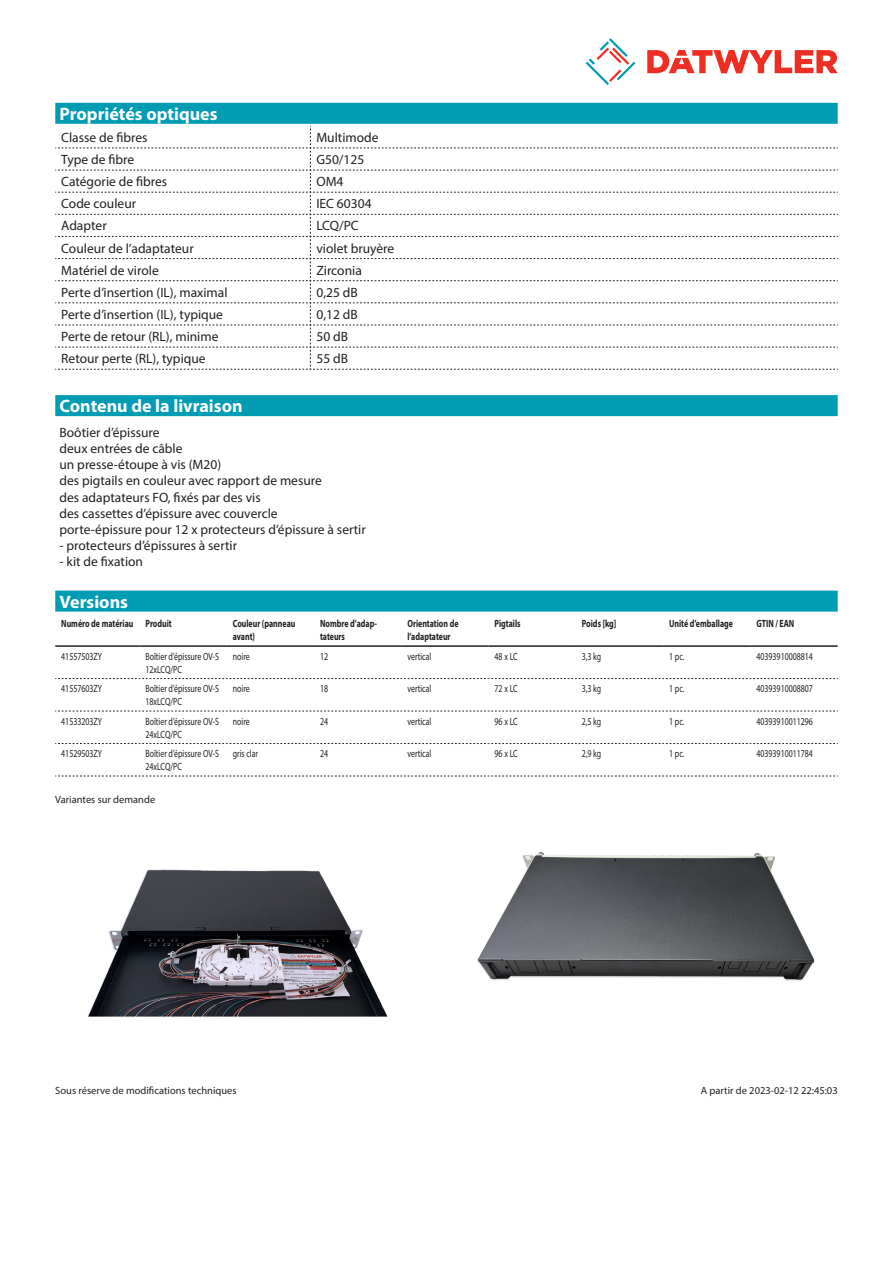
<style>
.page{position:relative;width:893px;height:1263px;background:#fff}
.page>*{position:absolute;margin:0;border:0;box-sizing:border-box;transform-origin:0 0}
.Standard_Head_Proper{font:700 18px "Myriad Pro";color:#fff}
.myriad_light_propert{font:13.5px "Myriad Pro";color:#231f20}
.Standard_text{font:13.5px/16.2px "Myriad Pro";color:#231f20}
.myriadlight{font:10.5px/12.6px "Myriad Pro";color:#231f20;scale:.75 1}
.myriadbold{font:700 10.5px/12.6px "Myriad Pro";color:#231f20;scale:.75 1}
.Footnote{font:10.5px "Myriad Pro";color:#231f20}
.imagetext{font:10.5px "Myriad Pro";color:#231f20}
</style>
<div class="page">
<svg style="left:586px;top:38px;width:49px;height:47px"></svg>
<svg style="left:647px;top:50px;width:191px;height:23px"></svg>
<div style="left:55px;top:591px;width:783px;height:21px;background:#009cb3"></div>
<hr style="left:55px;top:645px;width:85px;height:2px;background:#231f20">
<hr style="left:140px;top:645px;width:87px;height:2px;background:#231f20">
<hr style="left:227px;top:645px;width:87px;height:2px;background:#231f20">
<hr style="left:314px;top:645px;width:87px;height:2px;background:#231f20">
<hr style="left:401px;top:645px;width:88px;height:2px;background:#231f20">
<hr style="left:489px;top:645px;width:87px;height:2px;background:#231f20">
<hr style="left:576px;top:645px;width:87px;height:2px;background:#231f20">
<hr style="left:663px;top:645px;width:87px;height:2px;background:#231f20">
<hr style="left:750px;top:645px;width:88px;height:2px;background:#231f20">
<svg style="left:55px;top:678px;width:783px;height:1px"></svg>
<svg style="left:55px;top:711px;width:783px;height:1px"></svg>
<svg style="left:55px;top:743px;width:783px;height:1px"></svg>
<svg style="left:55px;top:776px;width:783px;height:1px"></svg>
<div style="left:55px;top:395px;width:783px;height:21px;background:#009cb3"></div>
<div style="left:55px;top:103px;width:783px;height:21px;background:#009cb3"></div>
<svg style="left:55px;top:126px;width:783px;height:244px"></svg>
<img style="left:88px;top:869px;width:300px;height:148px">
<img style="left:477px;top:852px;width:338px;height:129px">
<p class="Standard_Head_Proper" style="left:60px;top:102px;width:160px">Propriétés optiques</p>
<p class="myriad_light_propert" style="left:61px;top:129px;width:88px">Classe de fibres</p>
<p class="myriad_light_propert" style="left:316px;top:129px;width:64px">Multimode</p>
<p class="myriad_light_propert" style="left:61px;top:151px;width:74px">Type de fibre</p>
<p class="myriad_light_propert" style="left:316px;top:151px;width:49px">G50/125</p>
<p class="myriad_light_propert" style="left:61px;top:173px;width:107px">Catégorie de fibres</p>
<p class="myriad_light_propert" style="left:316px;top:173px;width:29px">OM4</p>
<p class="myriad_light_propert" style="left:61px;top:195px;width:76px">Code couleur</p>
<p class="myriad_light_propert" style="left:316px;top:195px;width:57px">IEC 60304</p>
<p class="myriad_light_propert" style="left:61px;top:218px;width:47px">Adapter</p>
<p class="myriad_light_propert" style="left:316px;top:218px;width:44px">LCQ/PC</p>
<p class="myriad_light_propert" style="left:61px;top:240px;width:134px">Couleur de l’adaptateur</p>
<p class="myriad_light_propert" style="left:316px;top:240px;width:79px">violet bruyère</p>
<p class="myriad_light_propert" style="left:61px;top:262px;width:99px">Matériel de virole</p>
<p class="myriad_light_propert" style="left:316px;top:262px;width:47px">Zirconia</p>
<p class="myriad_light_propert" style="left:61px;top:284px;width:168px">Perte d’insertion (IL), maximal</p>
<p class="myriad_light_propert" style="left:316px;top:284px;width:43px">0,25 dB</p>
<p class="myriad_light_propert" style="left:61px;top:306px;width:163px">Perte d’insertion (IL), typique</p>
<p class="myriad_light_propert" style="left:316px;top:306px;width:43px">0,12 dB</p>
<p class="myriad_light_propert" style="left:61px;top:328px;width:159px">Perte de retour (RL), minime</p>
<p class="myriad_light_propert" style="left:316px;top:328px;width:33px">50 dB</p>
<p class="myriad_light_propert" style="left:61px;top:350px;width:146px">Retour perte (RL), typique</p>
<p class="myriad_light_propert" style="left:316px;top:350px;width:33px">55 dB</p>
<p class="Standard_Head_Proper" style="left:60px;top:394px;width:185px">Contenu de la livraison</p>
<p class="Standard_text" style="left:60px;top:424px;width:308px">Boôtier d’épissure<br>deux entrées de câble<br>un presse-étoupe à vis (M20)<br>des pigtails en couleur avec rapport de mesure<br>des adaptateurs FO, fixés par des vis<br>des cassettes d’épissure avec couvercle<br>porte-épissure pour 12 x protecteurs d’épissure à sertir</p>
<p class="Standard_text" style="left:60px;top:537px;width:179px">- protecteurs d’épissures à sertir</p>
<p class="Standard_text" style="left:60px;top:554px;width:85px">- kit de fixation</p>
<p class="Standard_Head_Proper" style="left:60px;top:590px;width:70px">Versions</p>
<p class="myriadbold" style="left:61px;top:617px;width:98px">Numéro de matériau</p>
<p class="myriadbold" style="left:146px;top:617px;width:37px">Produit</p>
<p class="myriadbold" style="left:233px;top:617px;width:85px">Couleur (panneau avant)</p>
<p class="myriadbold" style="left:320px;top:617px;width:77px">Nombre d’adap&shy;tateurs</p>
<p class="myriadbold" style="left:407px;top:617px;width:70px">Orientation de l’adaptateur</p>
<p class="myriadbold" style="left:495px;top:617px;width:36px">Pigtails</p>
<p class="myriadbold" style="left:582px;top:617px;width:48px">Poids [kg]</p>
<p class="myriadbold" style="left:669px;top:617px;width:87px">Unité d’emballage</p>
<p class="myriadbold" style="left:756px;top:617px;width:52px">GTIN / EAN</p>
<p class="myriadlight" style="left:61px;top:650px;width:56px">41557503ZY</p>
<p class="myriadlight" style="left:146px;top:650px;width:100px">Boîtier d’épissure OV-S<br>12xLCQ/PC</p>
<p class="myriadlight" style="left:233px;top:650px;width:24px">noire</p>
<p class="myriadlight" style="left:320px;top:650px;width:12px">12</p>
<p class="myriadlight" style="left:407px;top:650px;width:34px">vertical</p>
<p class="myriadlight" style="left:495px;top:650px;width:32px">48 x LC</p>
<p class="myriadlight" style="left:582px;top:650px;width:27px">3,3 kg</p>
<p class="myriadlight" style="left:669px;top:650px;width:22px">1 pc.</p>
<p class="myriadlight" style="left:756px;top:650px;width:77px">40393910008814</p>
<p class="myriadlight" style="left:61px;top:682px;width:56px">41557603ZY</p>
<p class="myriadlight" style="left:146px;top:682px;width:100px">Boîtier d’épissure OV-S<br>18xLCQ/PC</p>
<p class="myriadlight" style="left:233px;top:682px;width:24px">noire</p>
<p class="myriadlight" style="left:320px;top:682px;width:12px">18</p>
<p class="myriadlight" style="left:407px;top:682px;width:34px">vertical</p>
<p class="myriadlight" style="left:495px;top:682px;width:32px">72 x LC</p>
<p class="myriadlight" style="left:582px;top:682px;width:27px">3,3 kg</p>
<p class="myriadlight" style="left:669px;top:682px;width:22px">1 pc.</p>
<p class="myriadlight" style="left:756px;top:682px;width:77px">40393910008807</p>
<p class="myriadlight" style="left:61px;top:715px;width:56px">41533203ZY</p>
<p class="myriadlight" style="left:146px;top:715px;width:100px">Boîtier d’épissure OV-S<br>24xLCQ/PC</p>
<p class="myriadlight" style="left:233px;top:715px;width:24px">noire</p>
<p class="myriadlight" style="left:320px;top:715px;width:12px">24</p>
<p class="myriadlight" style="left:407px;top:715px;width:34px">vertical</p>
<p class="myriadlight" style="left:495px;top:715px;width:32px">96 x LC</p>
<p class="myriadlight" style="left:582px;top:715px;width:27px">2,5 kg</p>
<p class="myriadlight" style="left:669px;top:715px;width:22px">1 pc.</p>
<p class="myriadlight" style="left:756px;top:715px;width:77px">40393910011296</p>
<p class="myriadlight" style="left:61px;top:747px;width:56px">41529503ZY</p>
<p class="myriadlight" style="left:146px;top:747px;width:100px">Boîtier d’épissure OV-S<br>24xLCQ/PC</p>
<p class="myriadlight" style="left:233px;top:747px;width:35px">gris clar</p>
<p class="myriadlight" style="left:320px;top:747px;width:12px">24</p>
<p class="myriadlight" style="left:407px;top:747px;width:34px">vertical</p>
<p class="myriadlight" style="left:495px;top:747px;width:32px">96 x LC</p>
<p class="myriadlight" style="left:582px;top:747px;width:27px">2,9 kg</p>
<p class="myriadlight" style="left:669px;top:747px;width:22px">1 pc.</p>
<p class="myriadlight" style="left:756px;top:747px;width:77px">40393910011784</p>
<p class="imagetext" style="left:55px;top:793px;width:102px">Variantes sur demande</p>
<p class="Footnote" style="left:55px;top:1084px;width:183px">Sous réserve de modifications techniques</p>
<p class="Footnote" style="left:701px;top:1084px;width:138px">A partir de 2023-02-12 22:45:03</p>
</div>
